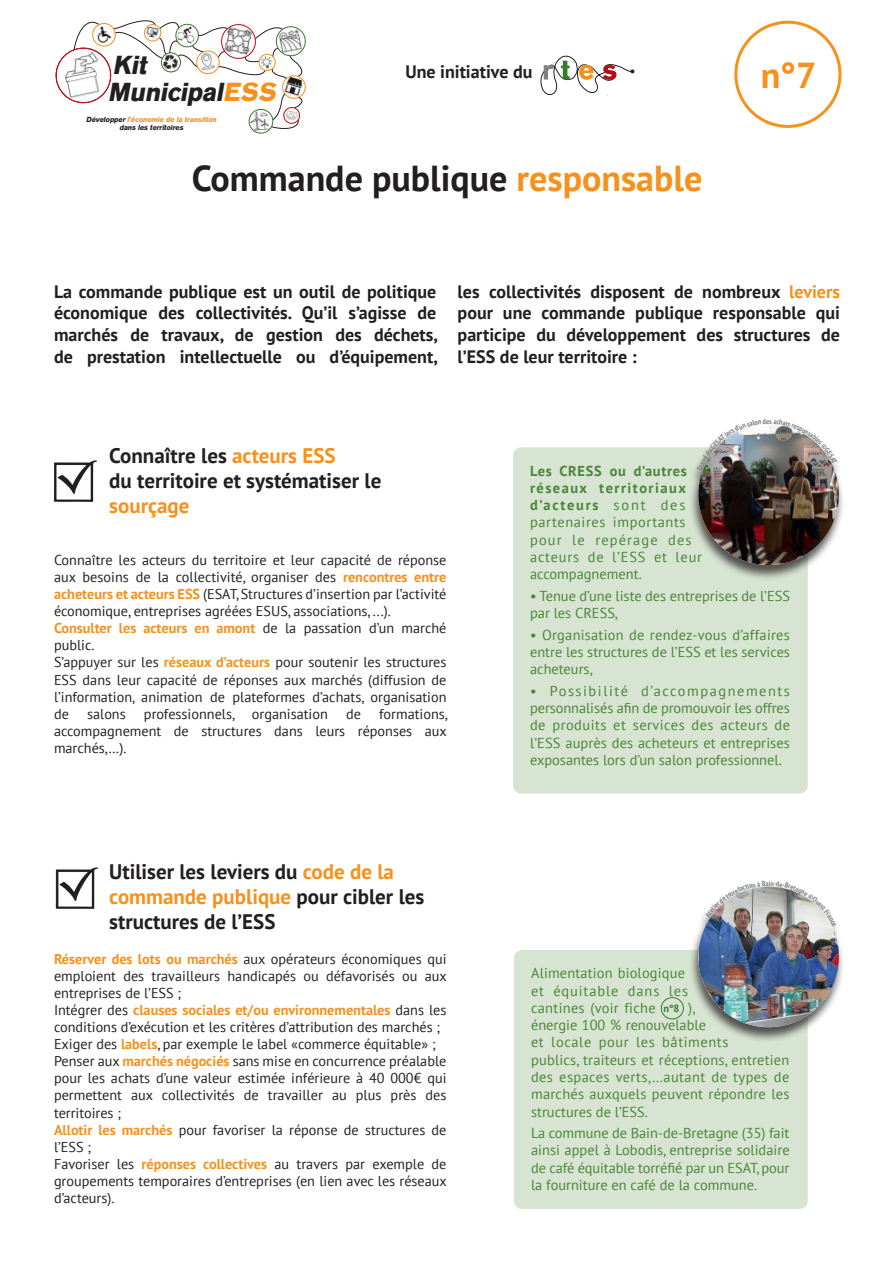
<style>
.page{position:relative;width:893px;height:1263px;background:#fff}
.page>*{position:absolute;margin:0;border:0;box-sizing:border-box;transform-origin:0 0}
.t1{font:700 36px "PT Sans";color:#231f20}
.t2{font:700 36px "PT Sans";color:#f6911e}
.t3{font:italic 700 25.95px/27.2px "AG Old Face";color:#231f20}
.t4{font:700 21px/25.2px "PT Sans";color:#231f20}
.t5{font:700 18px/21.6px "PT Sans";color:#231f20;text-align:justify}
.Texte_courant{font:14.4px/17.2px "PT Sans";letter-spacing:.01em;color:#498537}
.Texte_courant-2{font:14.4px/17.2px "PT Sans";letter-spacing:.04em;color:#498537}
.t6{font:14.25px/17.1px "PT Sans";color:#231f20;text-align:justify}
.t7{font:700 10.35px "PT Sans";color:#357b2b}
.t8{font:italic 700 7.35px/8.2px "AG Old Face";color:#231f20;text-align:center}
.Légendes_photos{font:700 condensed 7.2px "PT Sans";color:#7e8083}
.s1{color:#f6911e}
.s2{font-weight:700;color:#f6911e}
.s3{font-weight:700}
</style>
<div class="page">
<svg style="left:541px;top:56px;width:93px;height:39px"></svg>
<svg style="left:55px;top:20px;width:251px;height:114px"></svg>
<div style="left:734px;top:21px;width:107px;height:107px;border:3px solid #f6911e;border-radius:50%"></div>
<div style="left:514px;top:950px;width:294px;height:259px;background:#d7e4d2;border-radius:9px"></div>
<div style="left:689px;top:882px;width:156px;height:162px;background:#231f20;opacity:.75"></div>
<img style="left:54px;top:460px;width:43px;height:42px">
<div style="left:661px;top:997px;width:23px;height:22px;border:1px solid #357b2b;border-radius:50%"></div>
<img style="left:56px;top:867px;width:42px;height:42px">
<div style="left:513px;top:447px;width:295px;height:346px;background:#d7e4d2;border-radius:9px"></div>
<div style="left:688px;top:419px;width:157px;height:162px;background:#231f20;opacity:.75"></div>
<img style="left:689px;top:882px;width:156px;height:155px">
<img style="left:688px;top:419px;width:157px;height:156px">
<p class="t3" style="left:108px;top:51px;width:174px">Kit<br>Municipal<span class="s1">ESS</span></p>
<p class="t5" style="left:405px;top:60px;width:129px">Une initiative du</p>
<p class="t2" style="left:761px;top:51px;width:57px">n°7</p>
<p class="t8" style="left:86px;top:115px;width:134px">Développer <span class="s1">l’économie de la transition </span>dans les territoires</p>
<p class="t1" style="left:192px;top:154px;width:512px">Commande publique <span class="s1">responsable</span></p>
<p class="t5" style="left:54px;top:280px;width:385px">La commande publique est un outil de politique économique des collectivités. Qu’il s’agisse de marchés de travaux, de gestion des déchets, de prestation intellectuelle ou d’équipement,</p>
<p class="t5" style="left:458px;top:280px;width:384px">les collectivités disposent de nombreux <span class="s1">leviers </span>pour une commande publique responsable qui participe du développement des structures de l’ESS de leur territoire :</p>
<p class="t4" style="left:109px;top:443px;width:274px">Connaître les <span class="s1">acteurs ESS<br></span>du territoire et systématiser le <span class="s1">sourçage</span></p>
<p class="t6" style="left:54px;top:551px;width:394px">Connaître les acteurs du territoire et leur capacité de réponse aux besoins de la collectivité, organiser des <span class="s2">rencontres entre acheteurs et acteurs ESS</span> (ESAT, Structures d’insertion par l’activité économique, entreprises agréées ESUS, associations, ...).</p>
<p class="t6" style="left:54px;top:619px;width:394px"><span class="s2">Consulter les acteurs en amont</span> de la passation d’un marché public.</p>
<p class="t6" style="left:54px;top:653px;width:394px">S’appuyer sur les <span class="s2">réseaux d’acteurs</span> pour soutenir les structures ESS dans leur capacité de réponses aux marchés (diffusion de l’information, animation de plateformes d’achats, organisation de</p>
<p class="t6" style="left:54px;top:705px;width:395px;text-indent:325px">formations, accompagnement de structures dans leurs réponses aux marchés,…).</p>
<p class="t6" style="left:87px;top:705px;width:40px">salons</p>
<p class="t6" style="left:144px;top:705px;width:185px">professionnels, organisation</p>
<p class="t6" style="left:346px;top:705px;width:16px">de</p>
<p class="t4" style="left:109px;top:858px;width:317px">Utiliser les leviers du <span class="s1">code de la commande publique</span> pour cibler les structures de l’ESS</p>
<p class="t6" style="left:54px;top:950px;width:394px"><span class="s2">Réserver des lots ou marchés</span> aux opérateurs économiques qui emploient des travailleurs handicapés ou défavorisés ou aux entreprises de l’ESS ;</p>
<p class="t6" style="left:54px;top:1001px;width:394px">Intégrer des <span class="s2">clauses sociales et/ou environnementales</span> dans les conditions d’exécution et les critères d’attribution des marchés ;</p>
<p class="t6" style="left:54px;top:1035px;width:383px">Exiger des <span class="s2">labels</span>, par exemple le label «commerce équitable» ;</p>
<p class="t6" style="left:54px;top:1052px;width:394px">Penser aux <span class="s2">marchés négociés</span> sans mise en concurrence préalable pour les achats d’une valeur estimée inférieure à 40 000€ qui permettent aux collectivités de travailler au plus près des territoires ;</p>
<p class="t6" style="left:54px;top:1121px;width:394px"><span class="s2">Allotir les marchés</span> pour favoriser la réponse de structures de l’ESS ;</p>
<p class="t6" style="left:54px;top:1155px;width:394px">Favoriser les <span class="s2">réponses collectives</span> au travers par exemple de groupements temporaires d’entreprises (en lien avec les réseaux d’acteurs).</p>
<p class="Légendes_photos" style="left:766px;top:416px;width:5px">e</p>
<p class="Texte_courant-2" style="left:530px;top:461px;width:174px"><span class="s3">Les CRESS ou d’autres réseaux territoriaux d’acteurs</span> sont des partenaires importants pour le repérage des acteurs de l’ESS et leur accompagnement.</p>
<p class="Texte_courant" style="left:530px;top:587px;width:262px">• Tenue d’une liste des entreprises de l’ESS par les CRESS,</p>
<p class="Texte_courant" style="left:530px;top:626px;width:261px;text-align:justify">• Organisation de rendez-vous d’affaires entre les structures de l’ESS et les services acheteurs,</p>
<p class="Texte_courant" style="left:530px;top:682px;width:262px;text-align:justify">• Possibilité d’accompagnements personnalisés afin de promouvoir les offres de produits et services des acteurs de l’ESS auprès des acheteurs et entreprises exposantes lors d’un salon professionnel.</p>
<p class="Texte_courant" style="left:531px;top:964px;width:159px">Alimentation biologique et équitable dans les cantines (voir fiche</p>
<p class="Texte_courant" style="left:531px;top:999px;width:260px;text-indent:157px">),<br>énergie 100 % renouvelable<br>et locale pour les bâtiments<br>publics, traiteurs et réceptions, entretien des espaces verts,…autant de types de marchés auxquels peuvent répondre les structures de l’ESS.</p>
<p class="Texte_courant" style="left:531px;top:1124px;width:260px;text-align:justify">La commune de Bain-de-Bretagne (35) fait ainsi appel à Lobodis, entreprise solidaire de café équitable torréfié par un ESAT, pour la fourniture en café de la commune.</p>
<p class="t7" style="left:663px;top:1002px;width:18px">n°8</p>
</div>
